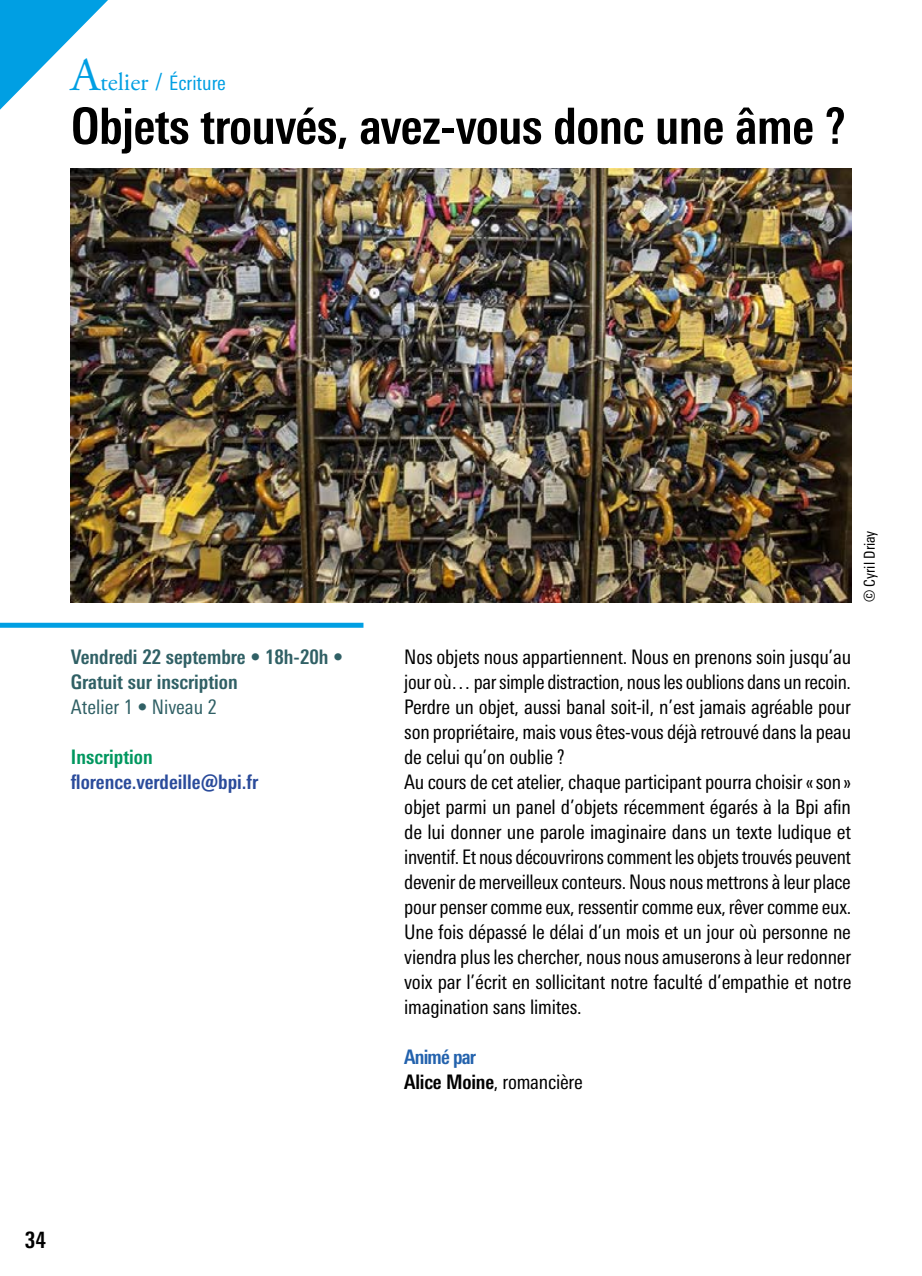
<style>
.page{position:relative;width:922px;height:1276px;background:#fff}
.page>*{position:absolute;margin:0;border:0;box-sizing:border-box;transform-origin:0 0}
.t1{font:700 condensed 50px "Univers Next Pro";letter-spacing:-.01em;color:#000}
.t2{font:700 condensed 22.5px "Univers Next Pro";color:#000}
.t3{font:condensed 20px/25px "Univers Next Pro";letter-spacing:-.01em;color:#000}
.t4{font:700 condensed 20px/25px "Univers Next Pro";color:#306065}
.t5{font:700 condensed 20px "Univers Next Pro";color:#2a4b9b}
.t6{font:condensed 20px "Univers Next Pro";color:#009fe3}
.t7{font:condensed 20px "Univers Next Pro";color:#306065}
.t8{font:700 condensed 20px "Univers Next Pro";color:#00975f}
.t9{font:condensed 15px "Univers Next Pro";color:#000}
.s1{font-family:"Adobe Garamond Pro";font-stretch:normal;font-size:47px}
.s2{font-family:"Adobe Garamond Pro";font-stretch:normal;font-size:25px}
.s3{font-weight:700;color:#2362ad}
.s4{font-weight:700}
</style>
<div class="page">
<svg style="left:0;top:0;width:108px;height:110px"></svg>
<img style="left:71px;top:168px;width:779px;height:434px">
<div style="left:0;top:623px;width:363px;height:5px;background:#009fe3"></div>
<p class="t6" style="left:71px;top:72px;width:156px"><span class="s1">A</span><span class="s2">telier /</span> Écriture</p>
<h1 class="t1" style="left:71px;top:96px;width:776px">Objets trouvés, avez-vous donc une âme ?</h1>
<p class="t4" style="left:71px;top:644px;width:274px">Vendredi 22 septembre • 18h-20h •<br>Gratuit sur inscription</p>
<p class="t7" style="left:71px;top:695px;width:147px">Atelier 1 • Niveau 2</p>
<p class="t8" style="left:71px;top:744px;width:83px">Inscription</p>
<p class="t5" style="left:71px;top:769px;width:189px">florence.verdeille@bpi.fr</p>
<p class="t2" style="left:25px;top:1226px;width:23px">34</p>
<p class="t9" style="left:860px;top:602px;width:73px;rotate:-90deg">© Cyril Driay</p>
<p class="t3" style="left:404px;top:644px;width:448px">Nos objets nous appartiennent. Nous en prenons soin jusqu’au jour où… par simple distraction, nous les oublions dans un recoin.<br>Perdre un objet, aussi banal soit-il, n’est jamais agréable pour son propriétaire, mais vous êtes-vous déjà retrouvé dans la peau de celui qu’on oublie ?<br>Au cours de cet atelier, chaque participant pourra choisir «son» objet parmi un panel d’objets récemment égarés à la Bpi afin de lui donner une parole imaginaire dans un texte ludique et inventif. Et nous découvrirons comment les objets trouvés peuvent devenir de merveilleux conteurs. Nous nous mettrons à leur place pour penser comme eux, ressentir comme eux, rêver comme eux.<br>Une fois dépassé le délai d’un mois et un jour où personne ne viendra plus les chercher, nous nous amuserons à leur redonner voix par l’écrit en sollicitant notre faculté d’empathie et notre imagination sans limites.</p>
<p class="t3" style="left:404px;top:1044px;width:180px"><span class="s3">Animé par<br></span><span class="s4">Alice Moine</span>, romancière</p>
</div>
